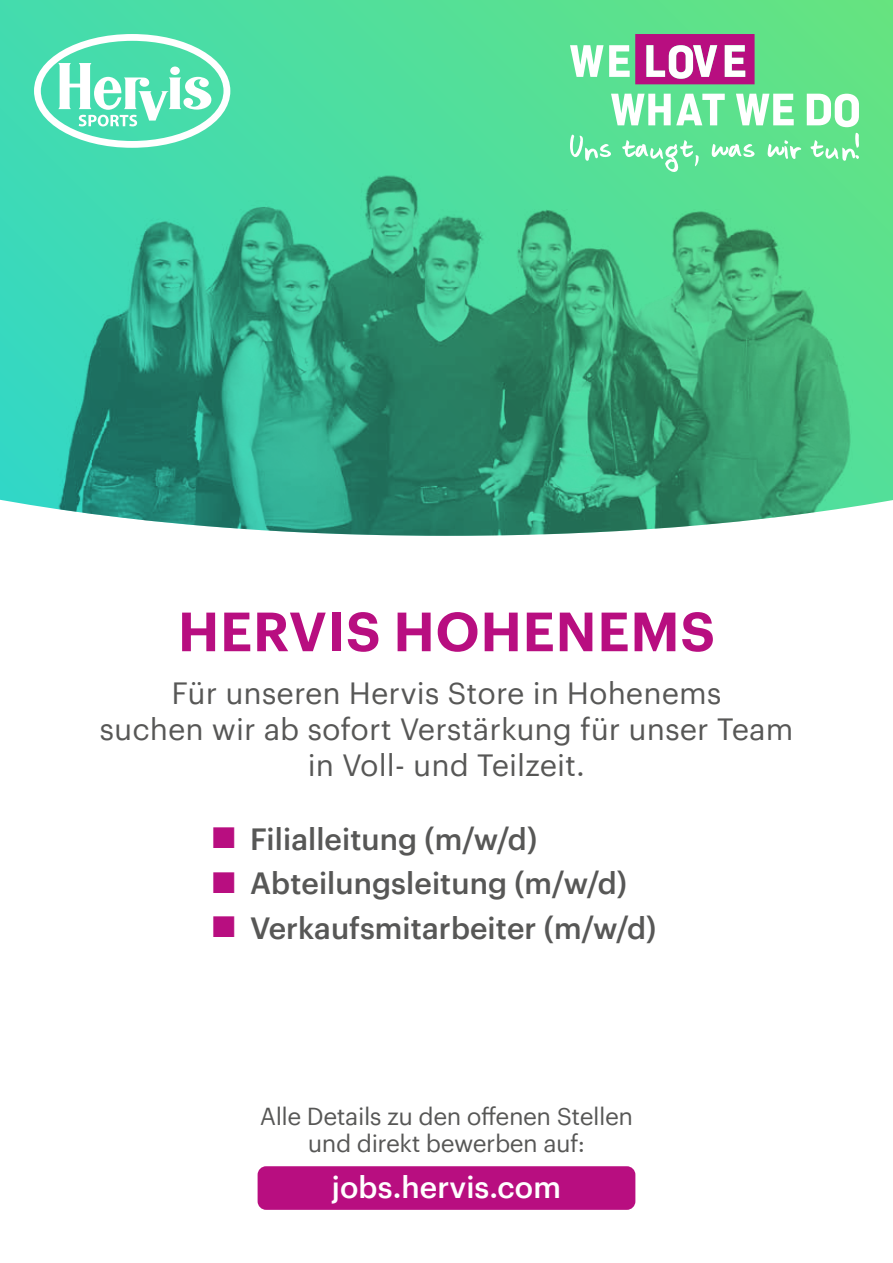
<style>
.page{position:relative;width:893px;height:1263px;background:#fff}
.page>*{position:absolute;margin:0;border:0;box-sizing:border-box;transform-origin:0 0}
.t1{font:600 54px "Graphik Web";letter-spacing:.005em;color:#b80e80}
.t2{font:30px/36px "Graphik Web";color:#575756;text-align:center}
.t3{font:500 30px "Graphik Web";color:#575756}
.t4{font:500 30px "Graphik Web";color:#fff}
.t5{font:24px/27px "Graphik Web";letter-spacing:-.02em;color:#575756;text-align:center}
.s1{color:#b80e80}
</style>
<div class="page">
<svg style="left:0;top:0;width:893px;height:89px;background:#53df98"></svg>
<div style="left:258px;top:1166px;width:377px;height:44px;background:#b80e80;border-radius:9px"></div>
<svg style="left:34px;top:34px;width:196px;height:55px"></svg>
<svg style="left:570px;top:34px;width:289px;height:55px"></svg>
<img style="left:0;top:89px;width:893px;height:447px">
<h1 class="t1" style="left:178px;top:590px;width:539px">HERVIS HOHENEMS</h1>
<p class="t2" style="left:100px;top:673px;width:695px">Für unseren Hervis Store in Hohenems<br>suchen wir ab sofort Verstärkung für unser Team in Voll- und Teilzeit.</p>
<p class="t3" style="left:213px;top:816px;width:326px"><span class="s1">■</span> Filialleitung (m/w/d)</p>
<p class="t3" style="left:213px;top:861px;width:416px"><span class="s1">■</span> Abteilungsleitung (m/w/d)</p>
<p class="t3" style="left:213px;top:905px;width:445px"><span class="s1">■</span> Verkaufsmitarbeiter (m/w/d)</p>
<p class="t5" style="left:260px;top:1100px;width:375px">Alle Details zu den offenen Stellen und direkt bewerben auf:</p>
<p class="t4" style="left:332px;top:1164px;width:231px">jobs.hervis.com</p>
</div>
